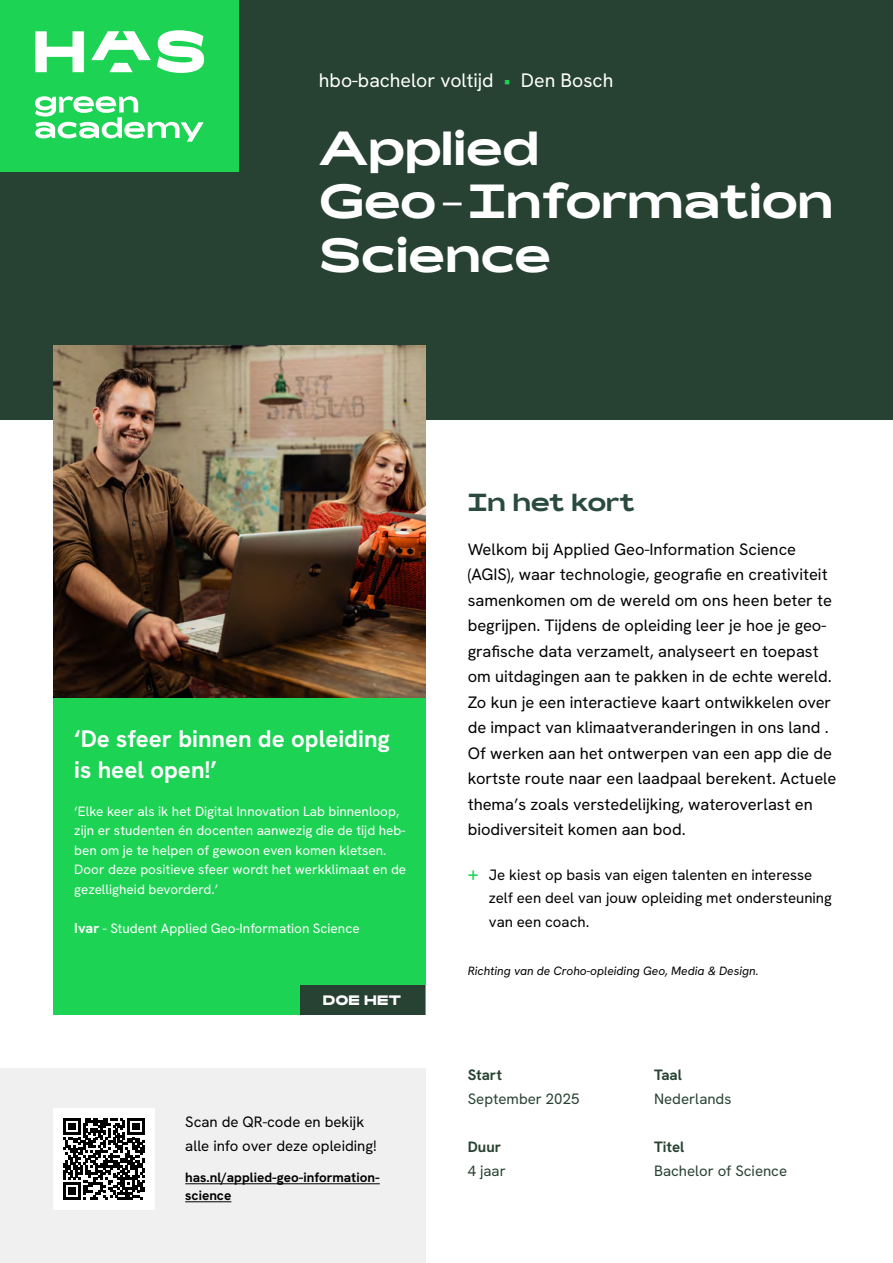
<style>
.page{position:relative;width:893px;height:1263px;background:#fff}
.page>*{position:absolute;margin:0;border:0;box-sizing:border-box;transform-origin:0 0}
.t1{font:500 46.5px/53.4px "Rois";color:#fff}
.t2{font:700 24px/31.5px "HK Grotesk";color:#fff}
.t3{font:500 24px "Rois";color:#2a4a40}
.t4{font:19.5px "HK Grotesk";color:#fff}
.t5{font:16.5px/25.5px "HK Grotesk";color:#000}
.t6{font:15px/24px "HK Grotesk";color:#000}
.t7{font:15px "HK Grotesk";color:#274232}
.t8{font:700 15px "HK Grotesk";color:#274232}
.t9{font:13.5px/19.5px "HK Grotesk";color:#fff}
.t10{font:700 13.5px/18px "HK Grotesk";color:#000}
.t11{font:700 13.35px "Rois";color:#fff}
.t12{font:italic 12px "HK Grotesk";color:#000}
.s1{color:#1cd354}
.s2{font-weight:700;font-size:14.25px}
.s3{font-weight:500;font-size:19.5px;color:#1cd354}
</style>
<div class="page">
<div style="left:0;top:0;width:893px;height:420px;background:#274232"></div>
<div style="left:0;top:0;width:239px;height:172px;background:#1cd354"></div>
<div style="left:53px;top:697px;width:372px;height:318px;background:#1cd354"></div>
<div style="left:300px;top:985px;width:125px;height:30px;background:#274232"></div>
<svg style="left:35px;top:96px;width:169px;height:45px"></svg>
<svg style="left:157px;top:30px;width:47px;height:43px"></svg>
<svg style="left:91px;top:31px;width:60px;height:41px"></svg>
<svg style="left:35px;top:31px;width:49px;height:41px"></svg>
<div style="left:0;top:1068px;width:425px;height:195px;background:#f0f0f0"></div>
<div style="left:53px;top:1108px;width:102px;height:102px;background:#fff"></div>
<svg style="left:63px;top:1118px;width:82px;height:82px"></svg>
<img style="left:53px;top:346px;width:372px;height:351px">
<hr style="left:185px;top:1183px;width:195px;height:1px;background:#000">
<hr style="left:185px;top:1201px;width:46px;height:1px;background:#000">
<p class="t4" style="left:319px;top:67px;width:296px">hbo-bachelor voltijd <span class="s1">•</span> Den Bosch</p>
<h1 class="t1" style="left:319px;top:122px;width:516px">Applied<br>Geo-Information<br>Science</h1>
<h2 class="t2" style="left:74px;top:722px;width:317px">‘De sfeer binnen de opleiding is heel open!’</h2>
<p class="t9" style="left:74px;top:801px;width:333px">‘Elke keer als ik het Digital Innovation Lab binnenloop, zijn er studenten én docenten aanwezig die de tijd heb&shy;ben om je te helpen of gewoon even komen kletsen.<br>Door deze positieve sfeer wordt het werkklimaat en de gezelligheid bevorderd.’</p>
<p class="t9" style="left:74px;top:918px;width:287px"><span class="s2">Ivar</span> - Student Applied Geo-Information Science</p>
<p class="t11" style="left:323px;top:992px;width:80px">DOE HET</p>
<p class="t6" style="left:185px;top:1110px;width:193px">Scan de QR-code en bekijk alle info over deze opleiding!</p>
<p class="t10" style="left:185px;top:1168px;width:196px">has.nl/applied-geo-information&shy;science</p>
<h2 class="t3" style="left:468px;top:488px;width:169px">In het kort</h2>
<p class="t5" style="left:468px;top:536px;width:370px">Welkom bij Applied Geo-Information Science (AGIS), waar technologie, geografie en creativiteit samenkomen om de wereld om ons heen beter te begrijpen. Tijdens de opleiding leer je hoe je geo&shy;grafische data verzamelt, analyseert en toepast om uitdagingen aan te pakken in de echte wereld.<br>Zo kun je een interactieve kaart ontwikkelen over de impact van klimaatveranderingen in ons land .<br>Of werken aan het ontwerpen van een app die de kortste route naar een laadpaal berekent. Actuele thema’s zoals verstedelijking, wateroverlast en biodiversiteit komen aan bod.</p>
<p class="t6" style="left:489px;top:863px;width:344px;line-height:22.5px;text-indent:-21px"><span class="s3">+</span> Je kiest op basis van eigen talenten en interesse zelf een deel van jouw opleiding met ondersteuning</p>
<p class="t6" style="left:489px;top:909px;width:102px">van een coach.</p>
<p class="t12" style="left:468px;top:963px;width:292px">Richting van de Croho-opleiding Geo, Media &amp; Design.</p>
<p class="t8" style="left:468px;top:1065px;width:36px">Start</p>
<p class="t7" style="left:468px;top:1089px;width:113px">September 2025</p>
<p class="t8" style="left:468px;top:1137px;width:35px">Duur</p>
<p class="t7" style="left:468px;top:1161px;width:39px">4 jaar</p>
<p class="t8" style="left:654px;top:1065px;width:30px">Taal</p>
<p class="t7" style="left:654px;top:1089px;width:79px">Nederlands</p>
<p class="t8" style="left:654px;top:1137px;width:32px">Titel</p>
<p class="t7" style="left:654px;top:1161px;width:135px">Bachelor of Science</p>
</div>
